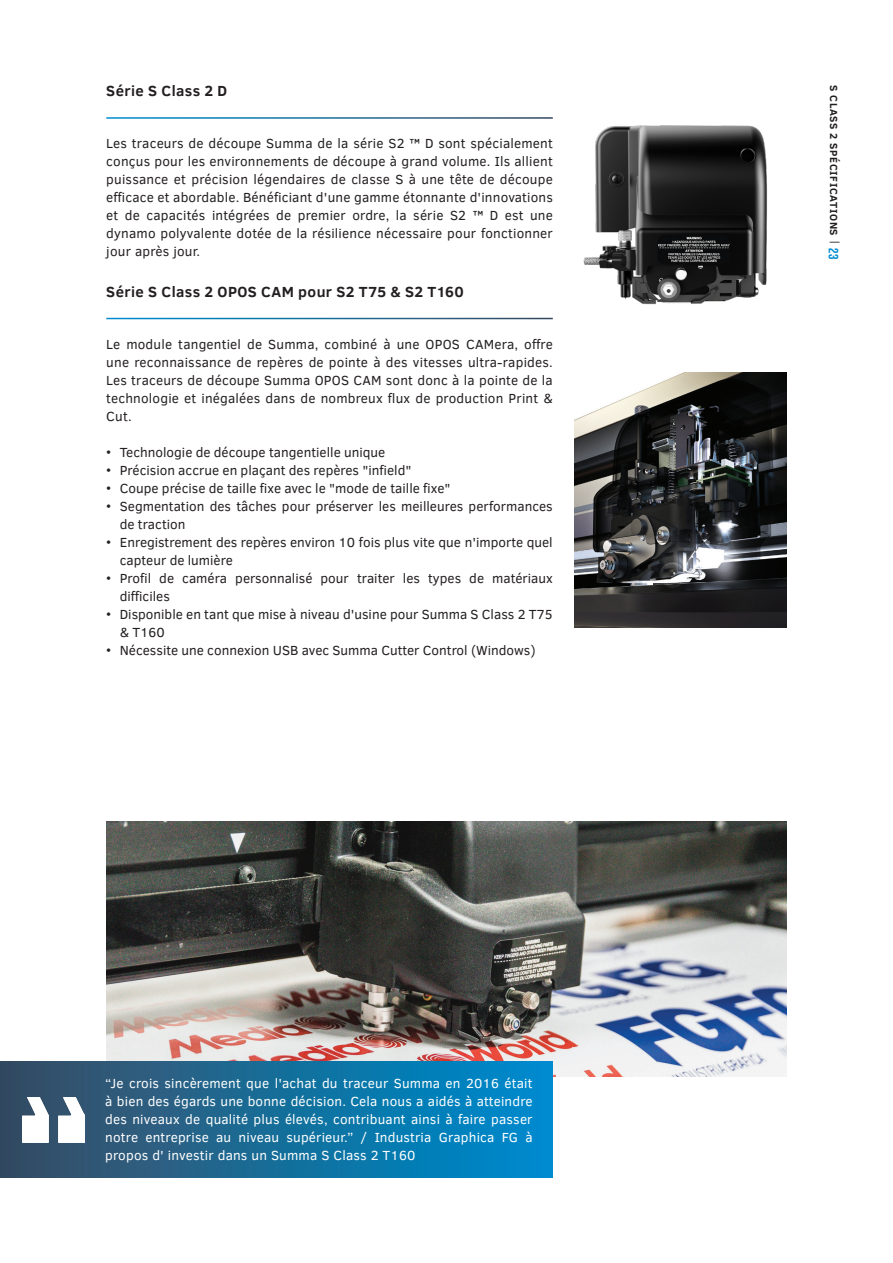
<style>
.page{position:relative;width:893px;height:1263px;background:#fff}
.page>*{position:absolute;margin:0;border:0;box-sizing:border-box;transform-origin:0 0}
.Subtitel{font:700 15px "Clear Sans";letter-spacing:.025em;color:#231f20}
.t1{font:13.5px/18px "Clear Sans";color:#231f20}
.t2{font:13.5px/18px "Clear Sans";letter-spacing:.015em;color:#fff;text-align:justify}
.t3{font:700 10.5px "Clear Sans";letter-spacing:.06em;color:#231f20}
.s1{font-weight:400}
.s2{font-family:"Rift";font-size:13.5px;color:#008cd2}
</style>
<div class="page">
<img style="left:106px;top:821px;width:681px;height:256px">
<img style="left:574px;top:372px;width:213px;height:255px">
<img style="left:583px;top:125px;width:184px;height:180px">
<div style="left:0;top:1062px;width:553px;height:116px;background:linear-gradient(to right,#3b4e63,#008cd0)"></div>
<img style="left:22px;top:1098px;width:62px;height:44px">
<p class="Subtitel" style="left:106px;top:80px;width:121px">Série S Class 2 D</p>
<p class="t1" style="left:106px;top:134px;width:448px;text-align:justify">Les traceurs de découpe Summa de la série S2 ™ D sont spécialement conçus pour les environnements de découpe à grand volume. Ils allient puissance et précision légendaires de classe S à une tête de découpe efficace et abordable. Bénéficiant d'une gamme étonnante d'innovations et de capacités intégrées de premier ordre, la série S2 ™ D est une dynamo polyvalente dotée de la résilience nécessaire pour fonctionner jour après jour.</p>
<p class="Subtitel" style="left:106px;top:280px;width:359px">Série S Class 2 OPOS CAM pour S2 T75 &amp; S2 T160</p>
<p class="t1" style="left:106px;top:335px;width:448px;text-align:justify">Le module tangentiel de Summa, combiné à une OPOS CAMera, offre une reconnaissance de repères de pointe à des vitesses ultra-rapides.<br>Les traceurs de découpe Summa OPOS CAM sont donc à la pointe de la technologie et inégalées dans de nombreux flux de production Print &amp; Cut.</p>
<p class="t1" style="left:106px;top:443px;width:280px">• Technologie de découpe tangentielle unique</p>
<p class="t1" style="left:106px;top:461px;width:307px">• Précision accrue en plaçant des repères "infield"</p>
<p class="t1" style="left:106px;top:479px;width:346px">• Coupe précise de taille fixe avec le "mode de taille fixe"</p>
<p class="t1" style="left:120px;top:497px;width:434px;text-indent:-14px">• Segmentation des tâches pour préserver les meilleures performances de traction</p>
<p class="t1" style="left:120px;top:533px;width:434px;text-indent:-14px">• Enregistrement des repères environ 10 fois plus vite que n'importe quel capteur de lumière</p>
<p class="t1" style="left:120px;top:569px;width:434px;text-indent:-14px">• Profil de caméra personnalisé pour traiter les types de matériaux difficiles</p>
<p class="t1" style="left:120px;top:605px;width:434px;text-indent:-14px">• Disponible en tant que mise à niveau d'usine pour Summa S Class 2 T75 &amp; T160</p>
<p class="t1" style="left:106px;top:641px;width:431px">• Nécessite une connexion USB avec Summa Cutter Control (Windows)</p>
<p class="t2" style="left:105px;top:1074px;width:429px">“Je crois sincèrement que l'achat du traceur Summa en 2016 était à bien des égards une bonne décision. Cela nous a aidés à atteindre des niveaux de qualité plus élevés, contribuant ainsi à faire passer notre entreprise au niveau supérieur.” / Industria Graphica FG à propos d' investir dans un Summa S Class 2 T160</p>
<p class="t3" style="left:842px;top:85px;width:176px;rotate:90deg">S Class 2 Spécifications <span class="s1">|</span> <span class="s2">23</span></p>
</div>
